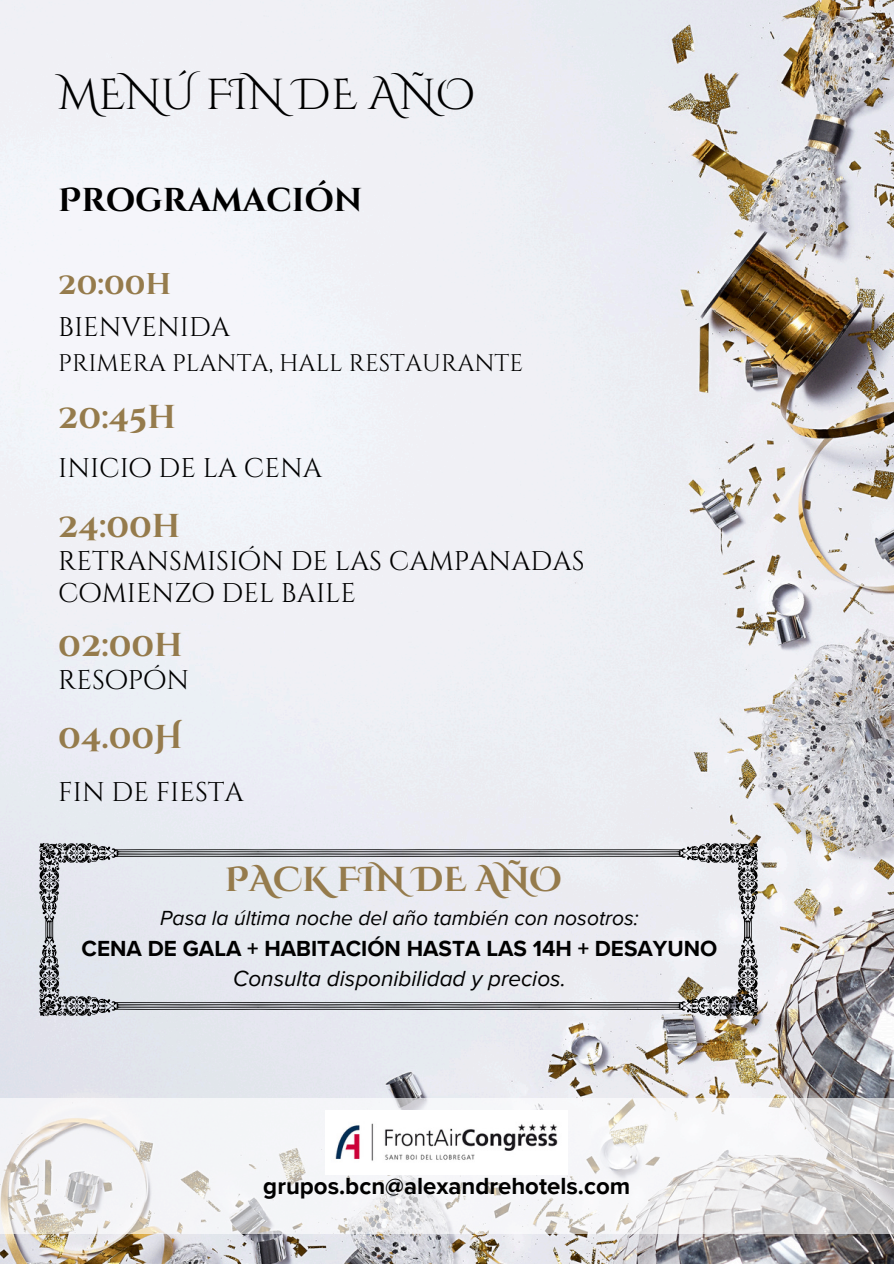
<style>
.page{position:relative;width:894px;height:1264px;background:#fff}
.page>*{position:absolute;margin:0;border:0;box-sizing:border-box;transform-origin:0 0}
.t1{font:43.2px "Cinzel Decorative";color:#000}
.t2{font:700 34.5px "Cinzel Decorative";color:#957b4c}
.t3{font:700 33px "Cinzel Decorative";color:#957b4c}
.t4{font:700 33px "Cinzel Decorative";color:#000}
.t5{font:700 30px "Cinzel Decorative";color:#957b4c}
.t6{font:27px "Cinzel Decorative";color:#000}
.t7{font:700 24px "Proxima Nova";color:#000}
.t8{font:24px "Cinzel Decorative";color:#000}
.t9{font:700 22.5px "Proxima Nova";color:#000}
.t10{font:italic 22.5px "Proxima Nova";color:#000}
.t11{font:italic 21px "Proxima Nova";color:#000}
</style>
<div class="page">
<img style="left:0;top:0;width:893px;height:1263px">
<svg style="left:38px;top:841px;width:720px;height:176px;background:#d7d9de"></svg>
<svg style="left:733px;top:849px;width:15px;height:9px"></svg>
<svg style="left:49px;top:1000px;width:15px;height:10px"></svg>
<svg style="left:733px;top:1000px;width:15px;height:10px"></svg>
<svg style="left:49px;top:849px;width:15px;height:9px"></svg>
<svg style="left:698px;top:849px;width:10px;height:7px"></svg>
<svg style="left:89px;top:1002px;width:10px;height:7px"></svg>
<svg style="left:698px;top:1002px;width:10px;height:7px"></svg>
<svg style="left:89px;top:849px;width:10px;height:7px"></svg>
<svg style="left:744px;top:893px;width:7px;height:9px"></svg>
<svg style="left:46px;top:956px;width:7px;height:10px"></svg>
<svg style="left:744px;top:956px;width:7px;height:10px"></svg>
<svg style="left:46px;top:893px;width:7px;height:9px"></svg>
<svg style="left:76px;top:1004px;width:4px;height:3px"></svg>
<svg style="left:603px;top:1098px;width:290px;height:135px"></svg>
<svg style="left:290px;top:1098px;width:313px;height:135px;fill:#f5f5f9"></svg>
<svg style="left:0;top:1098px;width:290px;height:135px;fill:#f3f4f7"></svg>
<img style="left:325px;top:1110px;width:242px;height:64px">
<h5 class="t1" style="left:58px;top:67px;width:418px">MENÚ FIN DE AÑO</h5>
<h1 class="t4" style="left:58px;top:179px;width:305px">PROGRAMACIÓN</h1>
<h3 class="t5" style="left:58px;top:265px;width:114px">20:00H</h3>
<h4 class="t6" style="left:58px;top:309px;width:173px">BIENVENIDA</h4>
<p class="t8" style="left:58px;top:347px;width:466px">PRIMERA PLANTA, HALL RESTAURANTE</p>
<p class="t3" style="left:58px;top:396px;width:119px">20:45H</p>
<h3 class="t6" style="left:58px;top:450px;width:265px">INICIO DE LA CENA</h3>
<h5 class="t3" style="left:58px;top:504px;width:123px">24:00H</h5>
<h3 class="t6" style="left:58px;top:544px;width:527px">RETRANSMISIÓN DE LAS CAMPANADAS</h3>
<h5 class="t6" style="left:58px;top:575px;width:299px">COMIENZO DEL BAILE</h5>
<h5 class="t3" style="left:58px;top:623px;width:126px">02:00H</h5>
<h3 class="t6" style="left:58px;top:662px;width:132px">RESOPÓN</h3>
<h5 class="t3" style="left:58px;top:716px;width:126px">04.00H</h5>
<h2 class="t6" style="left:58px;top:774px;width:187px">FIN DE FIESTA</h2>
<p class="t2" style="left:225px;top:857px;width:338px">PACK FIN DE AÑO</p>
<p class="t11" style="left:160px;top:906px;width:480px">Pasa la última noche del año también con nosotros:</p>
<h2 class="t9" style="left:82px;top:935px;width:637px">CENA DE GALA + HABITACIÓN HASTA LAS 14H + DESAYUNO</h2>
<p class="t10" style="left:233px;top:965px;width:334px">Consulta disponibilidad y precios.</p>
<p class="t7" style="left:263px;top:1172px;width:368px">grupos.bcn@alexandrehotels.com</p>
</div>
